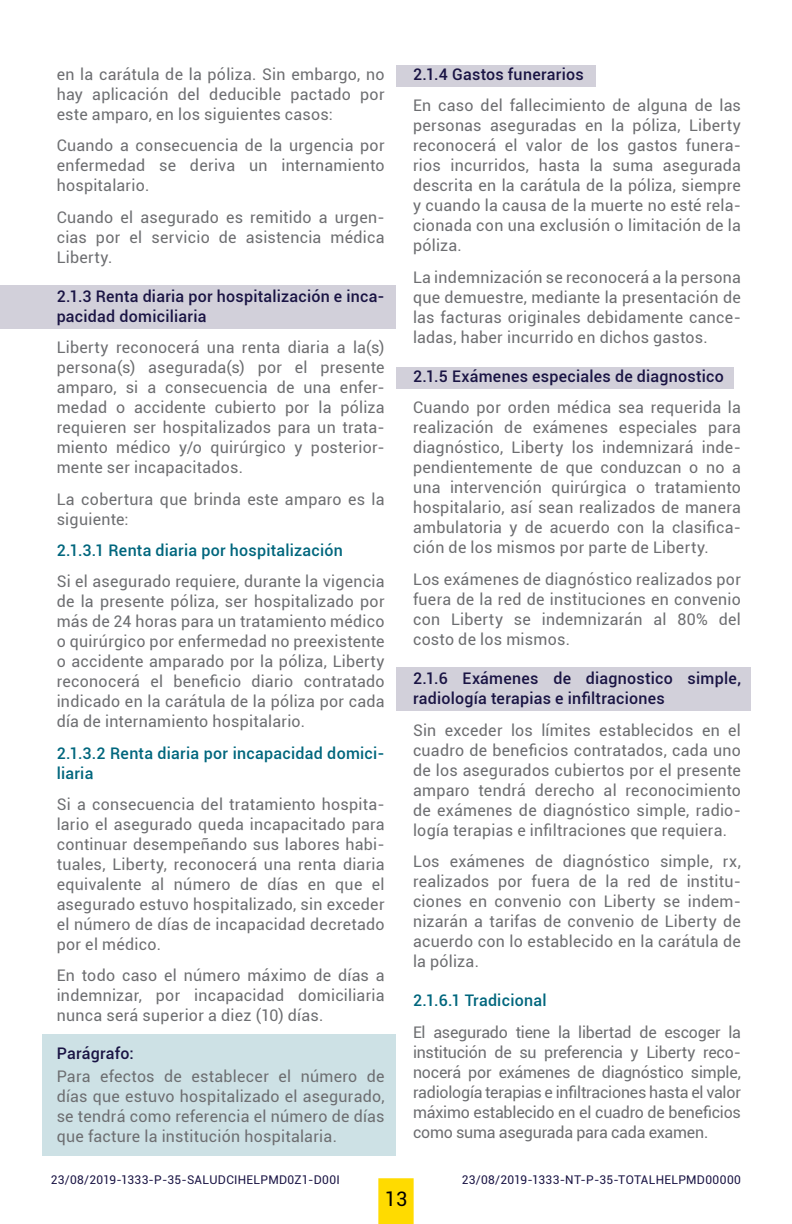
<style>
.page{position:relative;width:792px;height:1224px;background:#fff}
.page>*{position:absolute;margin:0;border:0;box-sizing:border-box;transform-origin:0 0}
.t1{font:20px "Roboto";color:#000}
.t2{font:16px/20px "Roboto";letter-spacing:.015em;color:#6d6e71;text-align:justify}
.t3{font:500 16px/20px "Roboto";letter-spacing:.015em;color:#1a1444}
.t4{font:500 16px/20px "Roboto";letter-spacing:.015em;color:#00667d}
.t5{font:12px "Roboto";letter-spacing:.025em;color:#1a1444}
</style>
<div class="page">
<svg style="left:378px;top:1178px;width:36px;height:46px;background:#ffdb06"></svg>
<div style="left:43px;top:1034px;width:353px;height:122px;background:#cde1e5"></div>
<div style="left:0;top:285px;width:396px;height:43px;background:#d2d0da"></div>
<div style="left:396px;top:65px;width:199px;height:22px;background:#d2d0da"></div>
<div style="left:396px;top:367px;width:338px;height:21px;background:#d2d0da"></div>
<div style="left:396px;top:668px;width:354px;height:43px;background:#d2d0da"></div>
<p class="t2" style="left:57px;top:64px;width:329px">en la carátula de la póliza. Sin embargo, no hay aplicación del deducible pactado por este amparo, en los siguientes casos:</p>
<p class="t2" style="left:57px;top:135px;width:329px">Cuando a consecuencia de la urgencia por enfermedad se deriva un internamiento hospitalario.</p>
<p class="t2" style="left:57px;top:206px;width:329px">Cuando el asegurado es remitido a urgen&shy;cias por el servicio de asistencia médica Liberty.</p>
<p class="t3" style="left:57px;top:286px;width:329px">2.1.3 Renta diaria por hospitalización e inca&shy;pacidad domiciliaria</p>
<p class="t2" style="left:57px;top:337px;width:329px">Liberty reconocerá una renta diaria a la(s) persona(s) asegurada(s) por el presente amparo, si a consecuencia de una enfer&shy;medad o accidente cubierto por la póliza requieren ser hospitalizados para un trata&shy;miento médico y/o quirúrgico y posterior&shy;mente ser incapacitados.</p>
<p class="t2" style="left:57px;top:488px;width:329px">La cobertura que brinda este amparo es la siguiente:</p>
<p class="t4" style="left:57px;top:540px;width:288px">2.1.3.1 Renta diaria por hospitalización</p>
<p class="t2" style="left:57px;top:571px;width:329px">Si el asegurado requiere, durante la vigencia de la presente póliza, ser hospitalizado por más de 24 horas para un tratamiento médico o quirúrgico por enfermedad no preexistente o accidente amparado por la póliza, Liberty reconocerá el beneficio diario contratado indicado en la carátula de la póliza por cada día de internamiento hospitalario.</p>
<p class="t4" style="left:57px;top:742px;width:329px">2.1.3.2 Renta diaria por incapacidad domici&shy;liaria</p>
<p class="t2" style="left:57px;top:794px;width:330px">Si a consecuencia del tratamiento hospita&shy;lario el asegurado queda incapacitado para continuar desempeñando sus labores habi&shy;tuales, Liberty, reconocerá una renta diaria equivalente al número de días en que el asegurado estuvo hospitalizado, sin exceder el número de días de incapacidad decretado por el médico.</p>
<p class="t2" style="left:57px;top:965px;width:329px">En todo caso el número máximo de días a indemnizar, por incapacidad domiciliaria nunca será superior a diez (10) días.</p>
<p class="t3" style="left:57px;top:1043px;width:78px">Parágrafo:</p>
<p class="t2" style="left:57px;top:1066px;width:329px">Para efectos de establecer el número de días que estuvo hospitalizado el asegurado, se tendrá como referencia el número de días que facture la institución hospitalaria.</p>
<p class="t3" style="left:413px;top:64px;width:172px">2.1.4 Gastos funerarios</p>
<p class="t2" style="left:413px;top:95px;width:329px">En caso del fallecimiento de alguna de las personas aseguradas en la póliza, Liberty reconocerá el valor de los gastos funera&shy;rios incurridos, hasta la suma asegurada descrita en la carátula de la póliza, siempre y cuando la causa de la muerte no esté rela&shy;cionada con una exclusión o limitación de la póliza.</p>
<p class="t2" style="left:413px;top:267px;width:329px">La indemnización se reconocerá a la persona que demuestre, mediante la presentación de las facturas originales debidamente cance&shy;ladas, haber incurrido en dichos gastos.</p>
<p class="t3" style="left:413px;top:366px;width:312px">2.1.5 Exámenes especiales de diagnostico</p>
<p class="t2" style="left:413px;top:397px;width:329px">Cuando por orden médica sea requerida la realización de exámenes especiales para diagnóstico, Liberty los indemnizará inde&shy;pendientemente de que conduzcan o no a una intervención quirúrgica o tratamiento hospitalario, así sean realizados de manera ambulatoria y de acuerdo con la clasifica&shy;ción de los mismos por parte de Liberty.</p>
<p class="t2" style="left:413px;top:569px;width:329px">Los exámenes de diagnóstico realizados por fuera de la red de instituciones en convenio con Liberty se indemnizarán al 80% del costo de los mismos.</p>
<p class="t3" style="left:413px;top:668px;width:329px">2.1.6 Exámenes de diagnostico simple, radiología terapias e infiltraciones</p>
<p class="t2" style="left:413px;top:719px;width:329px">Sin exceder los límites establecidos en el cuadro de beneficios contratados, cada uno de los asegurados cubiertos por el presente amparo tendrá derecho al reconocimiento de exámenes de diagnóstico simple, radio&shy;logía terapias e infiltraciones que requiera.</p>
<p class="t2" style="left:413px;top:851px;width:329px">Los exámenes de diagnóstico simple, rx, realizados por fuera de la red de institu&shy;ciones en convenio con Liberty se indem&shy;nizarán a tarifas de convenio de Liberty de acuerdo con lo establecido en la carátula de la póliza.</p>
<p class="t4" style="left:413px;top:990px;width:135px">2.1.6.1 Tradicional</p>
<p class="t2" style="left:413px;top:1021px;width:329px">El asegurado tiene la libertad de escoger la institución de su preferencia y Liberty reco&shy;nocerá por exámenes de diagnóstico simple, radiología terapias e infiltraciones hasta el valor máximo establecido en el cuadro de beneficios como suma asegurada para cada examen.</p>
<p class="t5" style="left:51px;top:1171px;width:290px">23/08/2019-1333-P-35-SALUDCIHELPMD0Z1-D00I</p>
<p class="t5" style="left:462px;top:1171px;width:281px">23/08/2019-1333-NT-P-35-TOTALHELPMD00000</p>
<p class="t1" style="left:385px;top:1185px;width:24px">13</p>
</div>
